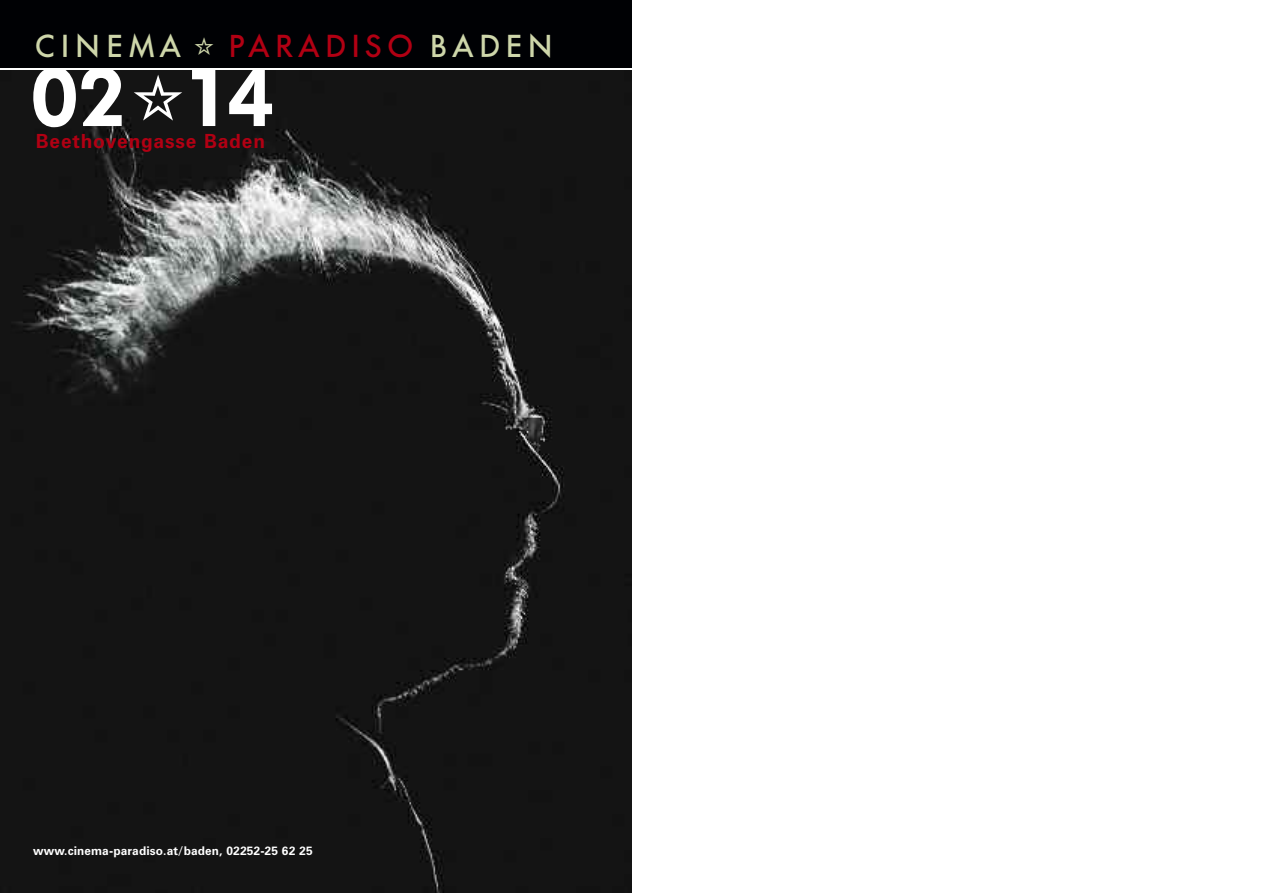
<style>
.page{position:relative;width:1263px;height:893px;background:#fff}
.page>*{position:absolute;margin:0;border:0;box-sizing:border-box;transform-origin:0 0}
.t1{font:600 82.05px "Futura BQ";color:#fff}
.t2{font:500 31.5px "Futura BQ";letter-spacing:.17em;color:#b10013}
.t3{font:500 31.5px "Futura BQ";letter-spacing:.21em;color:#ced6aa}
.t4{font:700 19.5px "Zurich BT";letter-spacing:.04em;color:#b10013}
.t5{font:700 12px "Zurich BT";letter-spacing:.01em;color:#fff}
.s1{color:#ced6aa}
</style>
<div class="page">
<img style="left:0;top:70px;width:631px;height:823px">
<div style="left:0;top:0;width:631px;height:68px;background:#000104"></div>
<div style="left:134px;top:75px;width:48px;height:46px;background:#141414"></div>
<h2 class="t3" style="left:35px;top:29px;width:148px">CINEMA</h2>
<h2 class="t2" style="left:229px;top:29px;width:325px">PARADISO <span class="s1">BADEN</span></h2>
<h1 class="t1" style="left:31px;top:51px;width:97px">02</h1>
<h3 class="t4" style="left:36px;top:134px;width:231px">Beethovengasse Baden</h3>
<h1 class="t1" style="left:185px;top:51px;width:91px">14</h1>
<p class="t5" style="left:33px;top:847px;width:281px">www.cinema-paradiso.at/baden, 02252-25 62 25</p>
</div>
